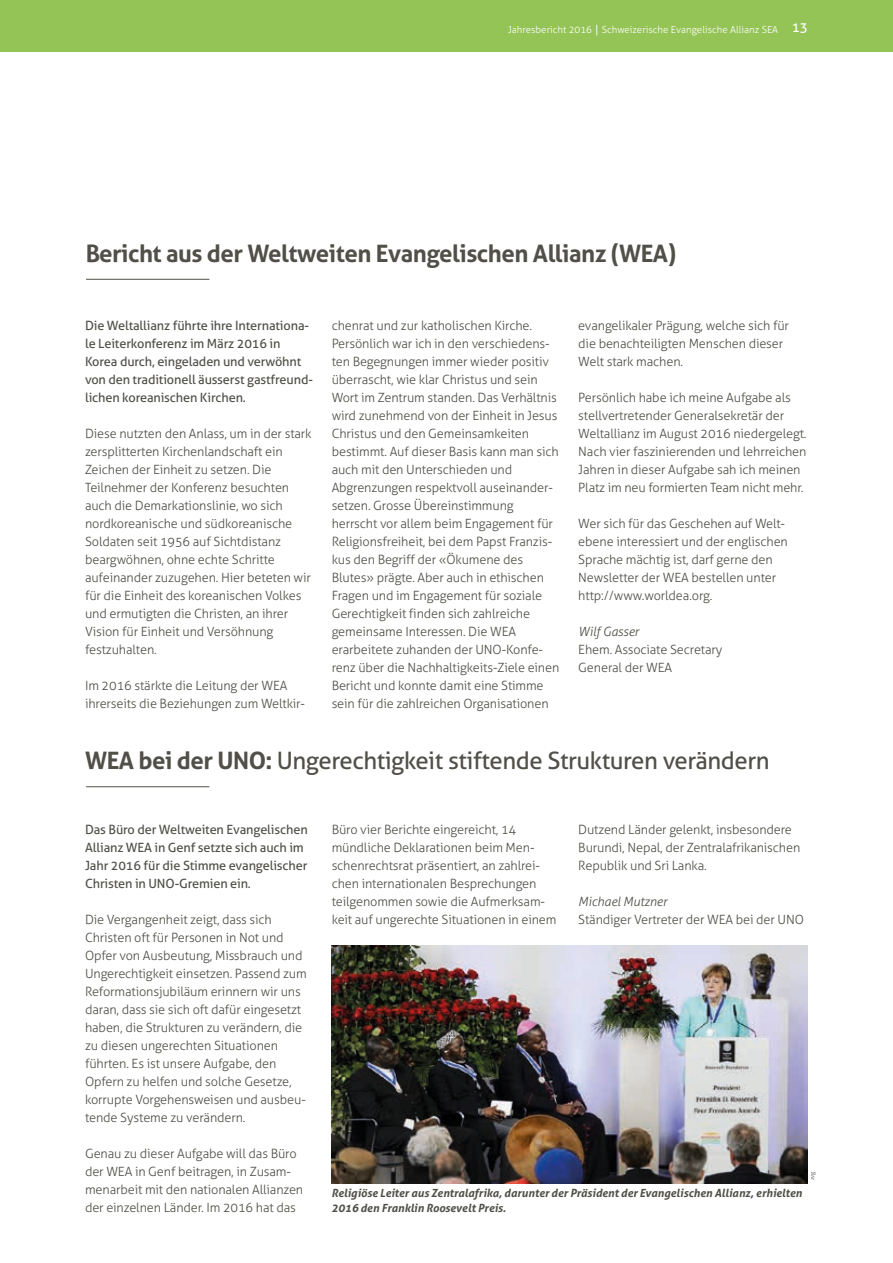
<style>
.page{position:relative;width:893px;height:1263px;background:#fff}
.page>*{position:absolute;margin:0;border:0;box-sizing:border-box;transform-origin:0 0}
.t1{font:24px "Aller";letter-spacing:-.02em;color:#504f48}
.t2{font:700 24px "Aller";letter-spacing:-.02em;color:#504f48}
.t3{font:300 12.75px/18px "Aller";letter-spacing:-.01em;color:#504f48}
.t4{font:12.75px/18px "Aller";letter-spacing:-.01em;color:#504f48}
.t5{font:italic 300 12.75px "Aller";letter-spacing:-.01em;color:#504f48}
.t6{font:italic 700 11.25px/15px "Aller";color:#504f48}
.t7{font:300 9.75px "Aller";color:#fff}
.t8{font:300 6px "Aller";color:#504f48}
.s1{font-family:"Kristen ITC";font-weight:400}
.s2{font-weight:400;font-size:13.5px}
.s3{font-weight:700}
</style>
<div class="page">
<div style="left:0;top:0;width:893px;height:52px;background:#94c356"></div>
<hr style="left:86px;top:279px;width:123px;height:1px;background:#504f48">
<hr style="left:86px;top:786px;width:123px;height:1px;background:#504f48">
<img style="left:331px;top:945px;width:477px;height:238px">
<p class="t7" style="left:508px;top:23px;width:301px">Jahresbericht 2016 <span class="s1">|</span> Schweizerische Evangelische Allianz SEA <span class="s2">13</span></p>
<h1 class="t2" style="left:85px;top:238px;width:593px">Bericht aus der Weltweiten Evangelischen Allianz (WEA)</h1>
<p class="t4" style="left:85px;top:316px;width:229px">Die Weltallianz führte ihre Internationa&shy;le Leiterkonferenz im März 2016 in Korea durch, eingeladen und verwöhnt von den traditionell äusserst gastfreund&shy;lichen koreanischen Kirchen.</p>
<p class="t3" style="left:85px;top:424px;width:228px">Diese nutzten den Anlass, um in der stark zersplitterten Kirchenlandschaft ein Zeichen der Einheit zu setzen. Die Teilnehmer der Konferenz besuchten auch die Demarkationslinie, wo sich nordkoreanische und südkoreanische Soldaten seit 1956 auf Sichtdistanz beargwöhnen, ohne echte Schritte aufeinander zuzugehen. Hier beteten wir für die Einheit des koreanischen Volkes und ermutigten die Christen, an ihrer Vision für Einheit und Versöhnung festzuhalten.</p>
<p class="t3" style="left:85px;top:676px;width:222px">Im 2016 stärkte die Leitung der WEA ihrerseits die Beziehungen zum Weltkir-</p>
<p class="t3" style="left:332px;top:316px;width:229px">chenrat und zur katholischen Kirche.<br>Persönlich war ich in den verschiedens&shy;ten Begegnungen immer wieder positiv überrascht, wie klar Christus und sein Wort im Zentrum standen. Das Verhältnis wird zunehmend von der Einheit in Jesus Christus und den Gemeinsamkeiten bestimmt. Auf dieser Basis kann man sich auch mit den Unterschieden und Abgrenzungen respektvoll auseinander&shy;setzen. Grosse Übereinstimmung herrscht vor allem beim Engagement für Religionsfreiheit, bei dem Papst Franzis&shy;kus den Begriff der «Ökumene des Blutes» prägte. Aber auch in ethischen Fragen und im Engagement für soziale Gerechtigkeit finden sich zahlreiche gemeinsame Interessen. Die WEA erarbeitete zuhanden der UNO-Konfe&shy;renz über die Nachhaltigkeits-Ziele einen Bericht und konnte damit eine Stimme sein für die zahlreichen Organisationen</p>
<p class="t3" style="left:578px;top:316px;width:212px">evangelikaler Prägung, welche sich für die benachteiligten Menschen dieser<br>Welt stark machen.</p>
<p class="t3" style="left:578px;top:388px;width:230px">Persönlich habe ich meine Aufgabe als stellvertretender Generalsekretär der Weltallianz im August 2016 niedergelegt.<br>Nach vier faszinierenden und lehrreichen Jahren in dieser Aufgabe sah ich meinen Platz im neu formierten Team nicht mehr.</p>
<p class="t3" style="left:578px;top:514px;width:211px">Wer sich für das Geschehen auf Welt&shy;ebene interessiert und der englischen Sprache mächtig ist, darf gerne den Newsletter der WEA bestellen unter http://www.worldea.org.</p>
<p class="t5" style="left:578px;top:623px;width:62px">Wilf Gasser</p>
<p class="t3" style="left:578px;top:640px;width:146px">Ehem. Associate Secretary<br>General der WEA</p>
<h1 class="t1" style="left:85px;top:745px;width:686px"><span class="s3">WEA bei der UNO:</span> Ungerechtigkeit stiftende Strukturen verändern</h1>
<p class="t4" style="left:85px;top:820px;width:224px">Das Büro der Weltweiten Evangelischen Allianz WEA in Genf setzte sich auch im Jahr 2016 für die Stimme evangelischer Christen in UNO-Gremien ein.</p>
<p class="t3" style="left:85px;top:910px;width:223px">Die Vergangenheit zeigt, dass sich Christen oft für Personen in Not und Opfer von Ausbeutung, Missbrauch und Ungerechtigkeit einsetzen. Passend zum Reformationsjubiläum erinnern wir uns daran, dass sie sich oft dafür eingesetzt haben, die Strukturen zu verändern, die zu diesen ungerechten Situationen führten. Es ist unsere Aufgabe, den Opfern zu helfen und solche Gesetze, korrupte Vorgehensweisen und ausbeu&shy;tende Systeme zu verändern.</p>
<p class="t3" style="left:85px;top:1144px;width:220px">Genau zu dieser Aufgabe will das Büro der WEA in Genf beitragen, in Zusam&shy;menarbeit mit den nationalen Allianzen der einzelnen Länder. Im 2016 hat das</p>
<p class="t3" style="left:332px;top:820px;width:226px">Büro vier Berichte eingereicht, 14 mündliche Deklarationen beim Men&shy;schenrechtsrat präsentiert, an zahlrei&shy;chen internationalen Besprechungen teilgenommen sowie die Aufmerksam&shy;keit auf ungerechte Situationen in einem</p>
<p class="t3" style="left:578px;top:820px;width:223px">Dutzend Länder gelenkt, insbesondere<br>Burundi, Nepal, der Zentralafrikanischen<br>Republik und Sri Lanka.</p>
<p class="t5" style="left:578px;top:893px;width:90px">Michael Mutzner</p>
<p class="t3" style="left:578px;top:910px;width:227px">Ständiger Vertreter der WEA bei der UNO</p>
<p class="t6" style="left:331px;top:1185px;width:472px">Religiöse Leiter aus Zentralafrika, darunter der Präsident der Evangelischen Allianz, erhielten<br>2016 den Franklin Roosevelt Preis.</p>
<p class="t8" style="left:808px;top:1180px;width:10px;rotate:-90deg">zvg</p>
</div>
